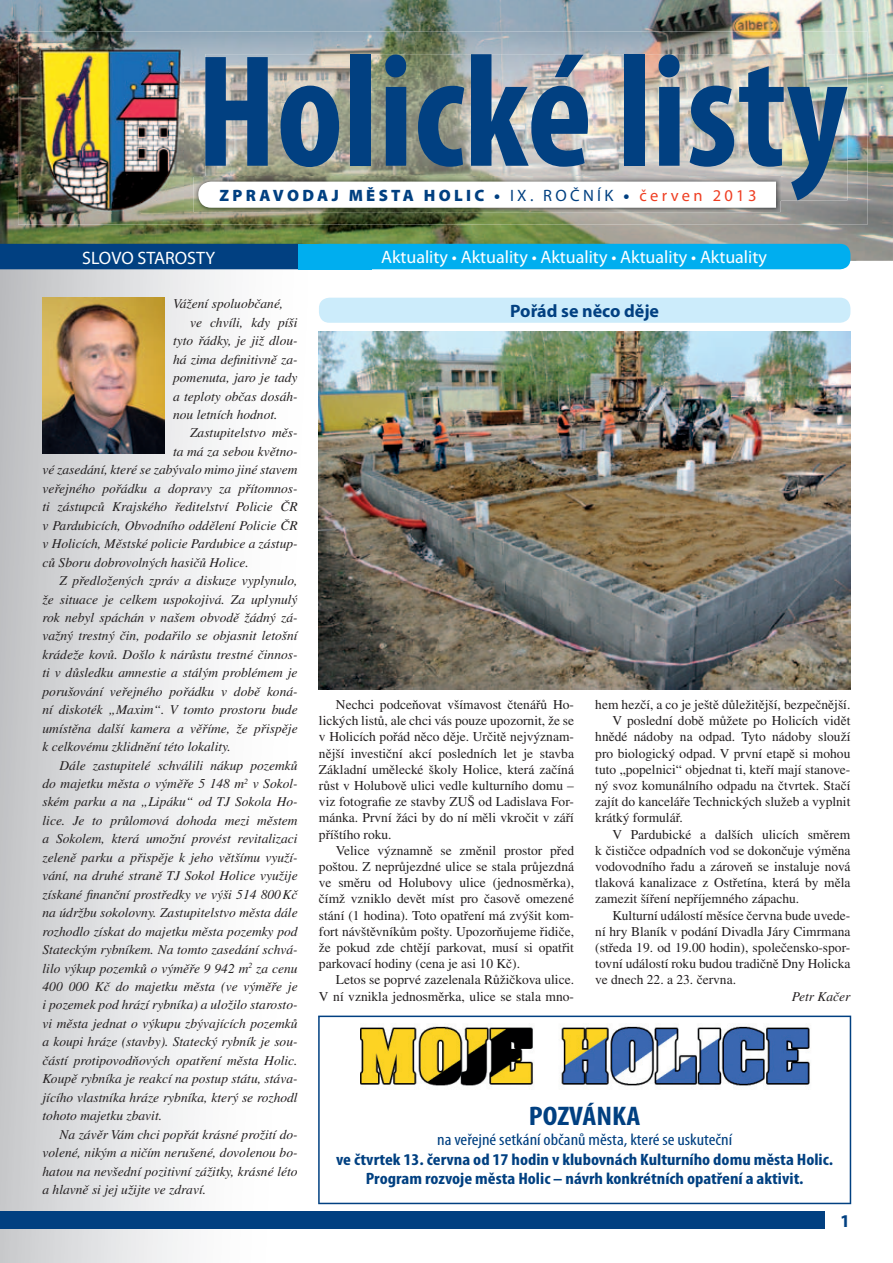
<style>
.page{position:relative;width:893px;height:1263px;background:#fff}
.page>*{position:absolute;margin:0;border:0;box-sizing:border-box;transform-origin:0 0}
.t1{font:700 condensed 161.25px "Myriad Pro";color:#014081}
.t2{font:700 condensed 27px "Myriad Pro";color:#014081;scale:1.13 1}
.t3{font:18px "Myriad Pro";color:#fff}
.t4{font:700 18px "Myriad Pro";color:#014081}
.t5{font:700 condensed 16.5px/19.8px "Myriad Pro";color:#014081;text-align:center;scale:1.13 1}
.t6{font:condensed 16.5px "Myriad Pro";color:#014081;scale:1.13 1}
.t7{font:900 16.5px "Myriad Pro";letter-spacing:.2em;color:#014081}
.t8{font:italic 13.5px "Times CE";color:#231f20}
.t9{font:13.5px/16.2px "Times CE";color:#231f20;text-align:justify}
.s1{font-weight:400}
.s2{font-weight:400;color:#ef3e22}
</style>
<div class="page">
<div style="left:0;top:261px;width:308px;height:1002px;background:linear-gradient(to right,#c6c7ca,#fff)"></div>
<div style="left:0;top:1212px;width:825px;height:17px;background:#014081"></div>
<img style="left:43px;top:298px;width:122px;height:155px">
<div style="left:319px;top:298px;width:531px;height:25px;background:#ccecfb;border-radius:10px"></div>
<img style="left:319px;top:332px;width:531px;height:357px">
<svg style="left:318px;top:1015px;width:533px;height:189px"></svg>
<img style="left:0;top:0;width:893px;height:261px">
<div style="left:0;top:244px;width:298px;height:25px;background:#014081"></div>
<img style="left:18px;top:31px;width:849px;height:194px">
<img style="left:205px;top:54px;width:642px;height:146px">
<img style="left:38px;top:47px;width:146px;height:167px">
<div style="left:298px;top:244px;width:73px;height:25px;background:#00aeef"></div>
<div style="left:309px;top:244px;width:541px;height:25px;background:#00aeef;border-radius:10px"></div>
<img style="left:194px;top:177px;width:586px;height:35px">
<img style="left:205px;top:177px;width:575px;height:23px">
<svg style="left:198px;top:182px;width:578px;height:26px"></svg>
<h1 class="t1" style="left:196px;top:11px;width:653px">Holické listy</h1>
<p class="t7" style="left:220px;top:185px;width:538px">ZPRAVODAJ MĚSTA HOLIC • <span class="s1">IX. ROČNÍK</span> • <span class="s2">červen 2013</span></p>
<h3 class="t3" style="left:82px;top:247px;width:135px">SLOVO STAROSTY</h3>
<p class="t8" style="left:173px;top:296px;width:112px">Vážení spoluobčané,</p>
<p class="t8" style="left:190px;top:314px;width:109px">ve chvíli, kdy píši</p>
<p class="t8" style="left:173px;top:333px;width:126px">tyto řádky, je již dlou-</p>
<p class="t8" style="left:173px;top:351px;width:126px">há zima definitivně za-</p>
<p class="t8" style="left:173px;top:370px;width:126px">pomenuta, jaro je tady</p>
<p class="t8" style="left:173px;top:388px;width:126px">a teploty občas dosáh-</p>
<p class="t8" style="left:173px;top:407px;width:106px">nou letních hodnot.</p>
<p class="t8" style="left:190px;top:425px;width:109px">Zastupitelstvo měs-</p>
<p class="t8" style="left:173px;top:443px;width:126px">ta má za sebou květno-</p>
<p class="t8" style="left:43px;top:462px;width:257px">vé zasedání, které se zabývalo mimo jiné stavem</p>
<p class="t8" style="left:43px;top:480px;width:257px">veřejného pořádku a dopravy za přítomnos-</p>
<p class="t8" style="left:43px;top:499px;width:257px">ti zástupců Krajského ředitelství Policie ČR</p>
<p class="t8" style="left:43px;top:517px;width:257px">v Pardubicích, Obvodního oddělení Policie ČR</p>
<p class="t8" style="left:43px;top:536px;width:257px">v Holicích, Městské policie Pardubice a zástup-</p>
<p class="t8" style="left:43px;top:554px;width:208px">ců Sboru dobrovolných hasičů Holice.</p>
<p class="t8" style="left:60px;top:573px;width:240px">Z předložených zpráv a diskuze vyplynulo,</p>
<p class="t8" style="left:43px;top:591px;width:257px">že situace je celkem uspokojivá. Za uplynulý</p>
<p class="t8" style="left:43px;top:610px;width:257px">rok nebyl spáchán v našem obvodě žádný zá-</p>
<p class="t8" style="left:43px;top:628px;width:257px">važný trestný čin, podařilo se objasnit letošní</p>
<p class="t8" style="left:43px;top:646px;width:257px">krádeže kovů. Došlo k nárůstu trestné činnos-</p>
<p class="t8" style="left:43px;top:665px;width:257px">ti v důsledku amnestie a stálým problémem je</p>
<p class="t8" style="left:43px;top:683px;width:257px">porušování veřejného pořádku v době koná-</p>
<p class="t8" style="left:43px;top:702px;width:257px">ní diskoték „Maxim“. V tomto prostoru bude</p>
<p class="t8" style="left:43px;top:720px;width:257px">umístěna další kamera a věříme, že přispěje</p>
<p class="t8" style="left:43px;top:739px;width:190px">k celkovému zklidnění této lokality.</p>
<p class="t8" style="left:60px;top:757px;width:240px">Dále zastupitelé schválili nákup pozemků</p>
<p class="t8" style="left:43px;top:776px;width:257px">do majetku města o výměře 5 148 m<sup>2</sup> v Sokol-</p>
<p class="t8" style="left:43px;top:794px;width:257px">ském parku a na „Lipáku“ od TJ Sokola Ho-</p>
<p class="t8" style="left:43px;top:812px;width:257px">lice. Je to průlomová dohoda mezi městem</p>
<p class="t8" style="left:43px;top:831px;width:257px">a Sokolem, která umožní provést revitalizaci</p>
<p class="t8" style="left:43px;top:849px;width:257px">zeleně parku a přispěje k jeho většímu využí-</p>
<p class="t8" style="left:43px;top:868px;width:257px">vání, na druhé straně TJ Sokol Holice využije</p>
<p class="t8" style="left:43px;top:886px;width:257px">získané finanční prostředky ve výši 514 800 Kč</p>
<p class="t8" style="left:43px;top:905px;width:257px">na údržbu sokolovny. Zastupitelstvo města dále</p>
<p class="t8" style="left:43px;top:923px;width:257px">rozhodlo získat do majetku města pozemky pod</p>
<p class="t8" style="left:43px;top:942px;width:257px">Stateckým rybníkem. Na tomto zasedání schvá-</p>
<p class="t8" style="left:43px;top:960px;width:257px">lilo výkup pozemků o výměře 9 942 m<sup>2</sup> za cenu</p>
<p class="t8" style="left:43px;top:978px;width:257px">400 000 Kč do majetku města (ve výměře je</p>
<p class="t8" style="left:43px;top:997px;width:257px">i pozemek pod hrází rybníka) a uložilo starosto-</p>
<p class="t8" style="left:43px;top:1015px;width:257px">vi města jednat o výkupu zbývajících pozemků</p>
<p class="t8" style="left:43px;top:1034px;width:257px">a koupi hráze (stavby). Statecký rybník je sou-</p>
<p class="t8" style="left:43px;top:1052px;width:257px">částí protipovodňových opatření města Holic.</p>
<p class="t8" style="left:43px;top:1071px;width:257px">Koupě rybníka je reakcí na postup státu, stáva-</p>
<p class="t8" style="left:43px;top:1089px;width:257px">jícího vlastníka hráze rybníka, který se rozhodl</p>
<p class="t8" style="left:43px;top:1108px;width:121px">tohoto majetku zbavit.</p>
<p class="t8" style="left:60px;top:1126px;width:240px">Na závěr Vám chci popřát krásné prožití do-</p>
<p class="t8" style="left:43px;top:1145px;width:257px">volené, nikým a ničím nerušené, dovolenou bo-</p>
<p class="t8" style="left:43px;top:1163px;width:257px">hatou na nevšední pozitivní zážitky, krásné léto</p>
<p class="t8" style="left:43px;top:1181px;width:165px">a hlavně si jej užijte ve zdraví.</p>
<h3 class="t3" style="left:381px;top:246px;width:387px">Aktuality • Aktuality • Aktuality • Aktuality • Aktuality</h3>
<h3 class="t4" style="left:510px;top:300px;width:150px">Pořád se něco děje</h3>
<p class="t9" style="left:319px;top:696px;width:257px;text-indent:17px">Nechci podceňovat všímavost čtenářů Ho&shy;lických listů, ale chci vás pouze upozornit, že se v Holicích pořád něco děje. Určitě nejvýznam&shy;nější investiční akcí posledních let je stavba Základní umělecké školy Holice, která začíná růst v Holubově ulici vedle kulturního domu – viz fotografie ze stavby ZUŠ od Ladislava For&shy;mánka. První žáci by do ní měli vkročit v září příštího roku.</p>
<p class="t9" style="left:319px;top:842px;width:257px;text-indent:17px">Velice významně se změnil prostor před poštou. Z neprůjezdné ulice se stala průjezdná ve směru od Holubovy ulice (jednosměrka), čímž vzniklo devět míst pro časově omezené stání (1 hodina). Toto opatření má zvýšit kom&shy;fort návštěvníkům pošty. Upozorňujeme řidiče, že pokud zde chtějí parkovat, musí si opatřit parkovací hodiny (cena je asi 10 Kč).</p>
<p class="t9" style="left:319px;top:972px;width:257px;text-align:right">Letos se poprvé zazelenala Růžičkova ulice.<br>V ní vznikla jednosměrka, ulice se stala mno-</p>
<p class="t9" style="left:595px;top:696px;width:257px">hem hezčí, a co je ještě důležitější, bezpečnější.</p>
<p class="t9" style="left:612px;top:712px;width:240px">V poslední době můžete po Holicích vidět</p>
<p class="t9" style="left:595px;top:729px;width:257px">hnědé nádoby na odpad. Tyto nádoby slouží</p>
<p class="t9" style="left:595px;top:745px;width:257px">pro biologický odpad. V první etapě si mohou</p>
<p class="t9" style="left:595px;top:761px;width:257px">tuto „popelnici“ objednat ti, kteří mají stanove-</p>
<p class="t9" style="left:595px;top:777px;width:257px">ný svoz komunálního odpadu na čtvrtek. Stačí</p>
<p class="t9" style="left:595px;top:793px;width:257px">zajít do kanceláře Technických služeb a vyplnit</p>
<p class="t9" style="left:595px;top:810px;width:89px">krátký formulář.</p>
<p class="t9" style="left:612px;top:826px;width:240px">V Pardubické a dalších ulicích směrem</p>
<p class="t9" style="left:595px;top:842px;width:257px">k čističce odpadních vod se dokončuje výměna</p>
<p class="t9" style="left:595px;top:858px;width:257px">vodovodního řadu a zároveň se instaluje nová</p>
<p class="t9" style="left:595px;top:874px;width:257px">tlaková kanalizace z Ostřetína, která by měla</p>
<p class="t9" style="left:595px;top:891px;width:205px">zamezit šíření nepříjemného zápachu.</p>
<p class="t9" style="left:612px;top:907px;width:240px">Kulturní událostí měsíce června bude uvede-</p>
<p class="t9" style="left:595px;top:923px;width:257px">ní hry Blaník v podání Divadla Járy Cimrmana</p>
<p class="t9" style="left:595px;top:939px;width:257px">(středa 19. od 19.00 hodin), společensko-spor-</p>
<p class="t9" style="left:595px;top:955px;width:257px">tovní událostí roku budou tradičně Dny Holicka</p>
<p class="t9" style="left:595px;top:972px;width:142px">ve dnech 22. a 23. června.</p>
<p class="t8" style="left:792px;top:988px;width:60px">Petr Kačer</p>
<h2 class="t2" style="left:529px;top:1099px;width:100px">POZVÁNKA</h2>
<p class="t6" style="left:437px;top:1129px;width:263px">na veřejné setkání občanů města, které se uskuteční</p>
<p class="t5" style="left:336px;top:1149px;width:441px">ve čtvrtek 13. června od 17 hodin v klubovnách Kulturního domu města Holic.<br>Program rozvoje města Holic – návrh konkrétních opatření a aktivit.</p>
<h3 class="t4" style="left:840px;top:1209px;width:11px">1</h3>
</div>
